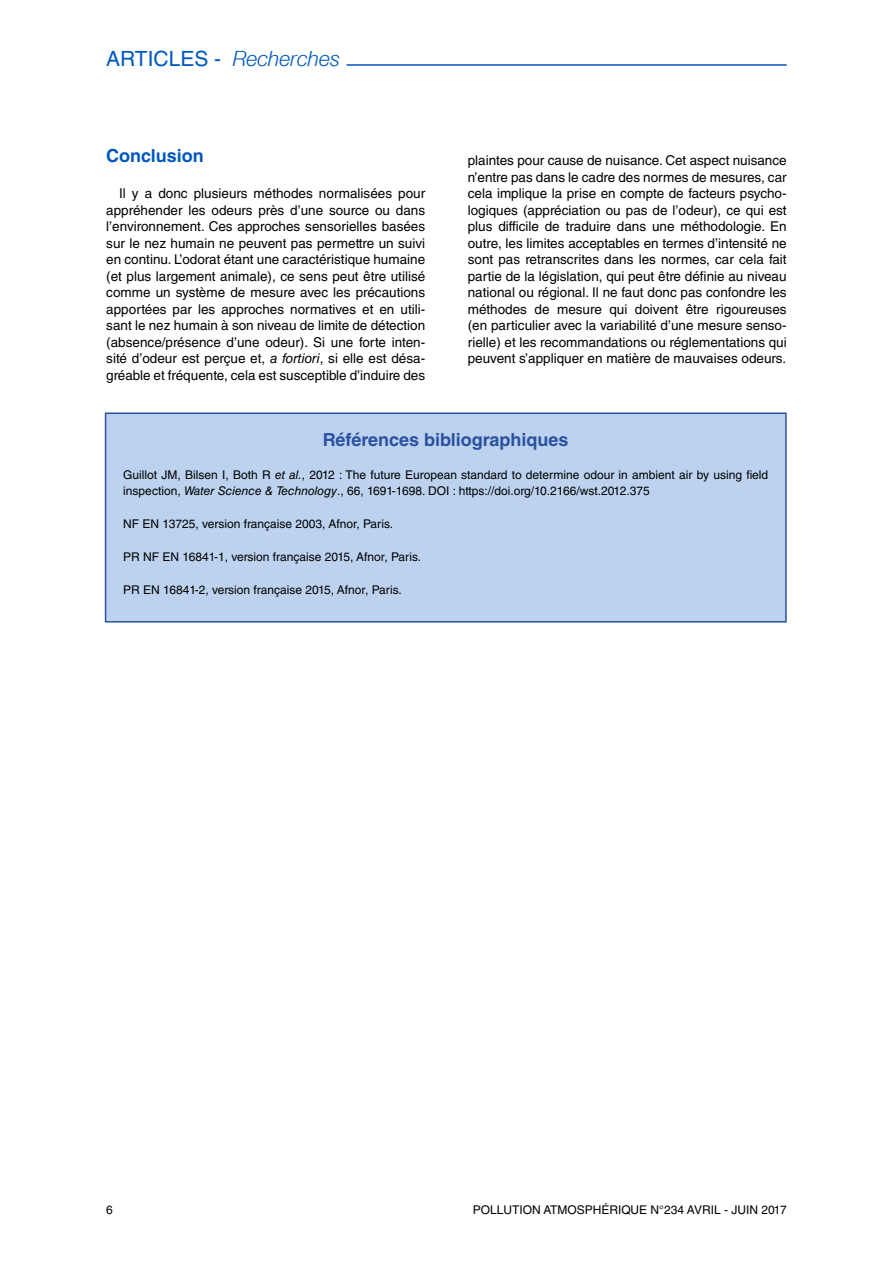
<style>
.page{position:relative;width:893px;height:1263px;background:#fff}
.page>*{position:absolute;margin:0;border:0;box-sizing:border-box;transform-origin:0 0}
.t1{font:italic 21px "Helvetica Neue";color:#0058be}
.Bibliographie{font:700 18px "Helvetica LT Std";color:#2b52a0}
.Titre_1{font:700 18px "Helvetica LT Std";color:#0058be}
.t2{font:13.5px/16.5px "Helvetica LT Std";color:#000;text-align:justify}
.Bibliographie-2{font:12px/16.5px "Helvetica LT Std";color:#000}
.s1{font-family:"Helvetica LT Std";font-style:normal}
.s2{font-style:italic}
</style>
<div class="page">
<hr style="left:347px;top:64px;width:440px;height:2px;background:#0058be">
<div style="left:106px;top:413px;width:680px;height:209px;background:#bcd2ee"></div>
<div style="left:105px;top:412px;width:682px;height:210px;border:2px solid #2b52a0"></div>
<h1 class="t1" style="left:106px;top:46px;width:235px"><span class="s1">ARTICLES -</span> Recherches</h1>
<p class="Titre_1" style="left:106px;top:144px;width:99px">Conclusion</p>
<p class="t2" style="left:106px;top:185px;width:320px;text-indent:13px">Il y a donc plusieurs méthodes normalisées pour appréhender les odeurs près d’une source ou dans l’environnement. Ces approches sensorielles basées sur le nez humain ne peuvent pas permettre un suivi en continu. L’odorat étant une caractéristique humaine (et plus largement animale), ce sens peut être utilisé comme un système de mesure avec les précautions apportées par les approches normatives et en utili&shy;sant le nez humain à son niveau de limite de détection (absence/présence d’une odeur). Si une forte inten&shy;sité d’odeur est perçue et, <span class="s2">a fortiori</span>, si elle est désa&shy;gréable et fréquente, cela est susceptible d’induire des</p>
<p class="t2" style="left:468px;top:152px;width:320px">plaintes pour cause de nuisance. Cet aspect nuisance n’entre pas dans le cadre des normes de mesures, car cela implique la prise en compte de facteurs psycho&shy;logiques (appréciation ou pas de l’odeur), ce qui est plus difficile de traduire dans une méthodologie. En outre, les limites acceptables en termes d’intensité ne sont pas retranscrites dans les normes, car cela fait partie de la législation, qui peut être définie au niveau national ou régional. Il ne faut donc pas confondre les méthodes de mesure qui doivent être rigoureuses (en particulier avec la variabilité d’une mesure senso&shy;rielle) et les recommandations ou réglementations qui peuvent s’appliquer en matière de mauvaises odeurs.</p>
<p class="Bibliographie" style="left:323px;top:428px;width:247px">Références bibliographiques</p>
<p class="Bibliographie-2" style="left:123px;top:466px;width:646px">Guillot JM, Bilsen I, Both R <span class="s2">et al.</span>, 2012 : The future European standard to determine odour in ambient air by using field inspection, <span class="s2">Water Science &amp; Technology</span>., 66, 1691-1698. DOI : https://doi.org/10.2166/wst.2012.375</p>
<p class="Bibliographie-2" style="left:123px;top:516px;width:271px">NF EN 13725, version française 2003, Afnor, Paris.</p>
<p class="Bibliographie-2" style="left:123px;top:549px;width:299px">PR NF EN 16841-1, version française 2015, Afnor, Paris.</p>
<p class="Bibliographie-2" style="left:123px;top:582px;width:280px">PR EN 16841-2, version française 2015, Afnor, Paris.</p>
<p class="Bibliographie-2" style="left:106px;top:1201px;width:8px">6</p>
<p class="Bibliographie-2" style="left:473px;top:1202px;width:315px">POLLUTION ATMOSPHÉRIQUE N°234 AVRIL - JUIN 2017</p>
</div>
